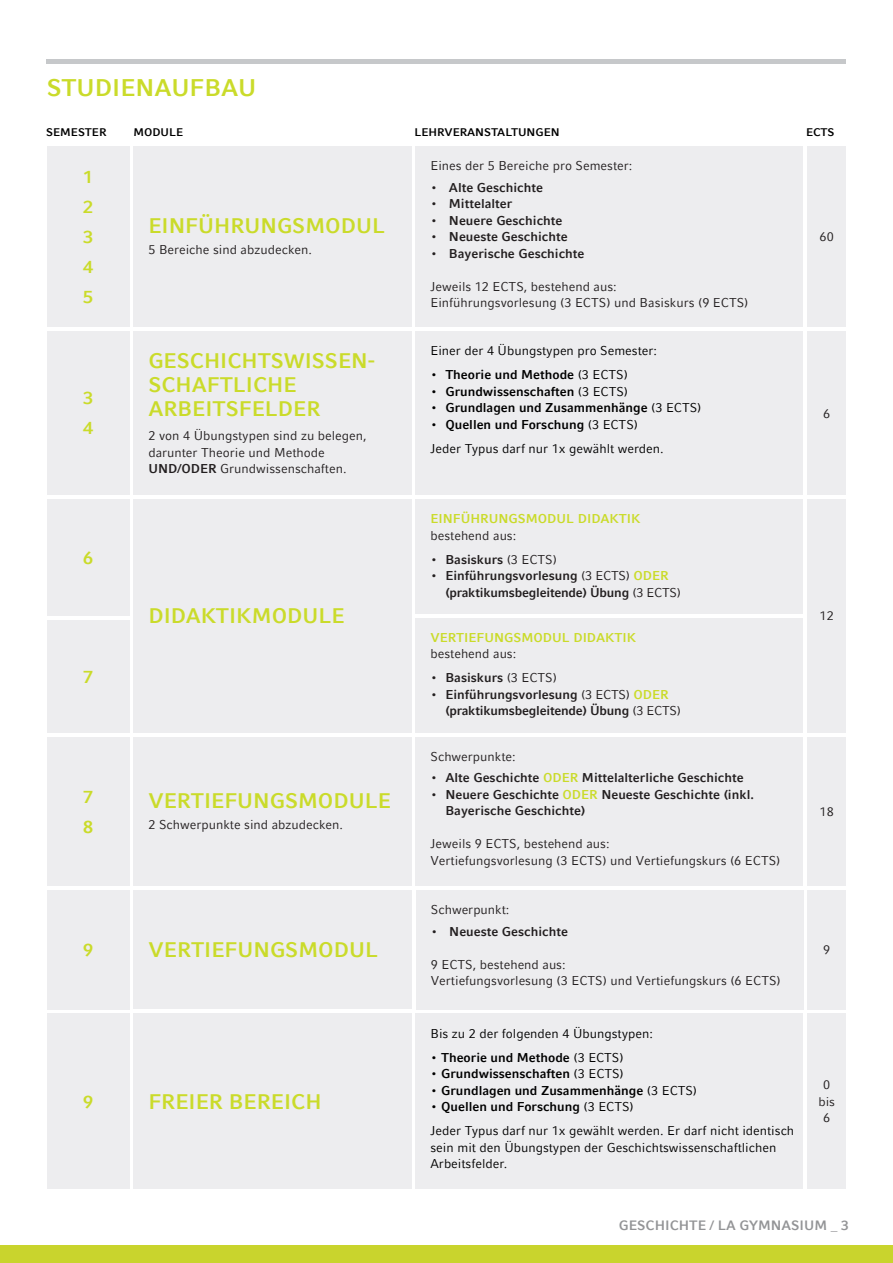
<style>
.page{position:relative;width:893px;height:1263px;background:#fff}
.page>*{position:absolute;margin:0;border:0;box-sizing:border-box;transform-origin:0 0}
.t1{font:700 24px "LMU Compatil Fact";color:#cadb2a}
.t2{font:700 21px/24px "LMU Compatil Fact";color:#cadb2a}
.t3{font:700 17.7px/30px "LMU Compatil Fact";color:#cadb2a}
.t4{font:700 13.5px "LMU Compatil Fact";color:#939496}
.t5{font:12.75px/16.5px "LMU Compatil Fact";color:#231f20}
.t6{font:700 12.75px/16.5px "LMU Compatil Fact";color:#231f20}
.t7{font:12.75px/24px "LMU Compatil Fact";color:#000}
.t8{font:700 12.75px "LMU Compatil Fact";color:#000}
.t9{font:700 12.75px "LMU Compatil Fact";color:#cadb2a}
.t10{font:12.45px/16.5px "LMU Compatil Fact";color:#231f20;text-align:center}
.t11{font:700 11.1px "LMU Compatil Fact";color:#000}
.s1{font-weight:700}
.s2{font-weight:400}
.s3{color:#cadb2a}
</style>
<div class="page">
<div style="left:0;top:1246px;width:893px;height:17px;background:#c9d42d"></div>
<hr style="left:47px;top:60px;width:799px;height:4px;background:#c6c8ca">
<div style="left:416px;top:146px;width:387px;height:181px;background:#ededef"></div>
<div style="left:47px;top:146px;width:82px;height:181px;background:#ededef"></div>
<div style="left:133px;top:146px;width:278px;height:181px;background:#ededef"></div>
<div style="left:807px;top:146px;width:39px;height:181px;background:#ededef"></div>
<div style="left:416px;top:331px;width:387px;height:164px;background:#ededef"></div>
<div style="left:47px;top:331px;width:82px;height:164px;background:#ededef"></div>
<div style="left:133px;top:331px;width:278px;height:164px;background:#ededef"></div>
<div style="left:807px;top:331px;width:39px;height:164px;background:#ededef"></div>
<div style="left:416px;top:737px;width:387px;height:149px;background:#ededef"></div>
<div style="left:47px;top:737px;width:82px;height:149px;background:#ededef"></div>
<div style="left:133px;top:737px;width:278px;height:149px;background:#ededef"></div>
<div style="left:134px;top:890px;width:278px;height:119px;background:#ededef"></div>
<div style="left:807px;top:737px;width:39px;height:149px;background:#ededef"></div>
<div style="left:807px;top:890px;width:39px;height:119px;background:#ededef"></div>
<div style="left:416px;top:1014px;width:387px;height:175px;background:#ededef"></div>
<div style="left:47px;top:1014px;width:82px;height:175px;background:#ededef"></div>
<div style="left:133px;top:1014px;width:278px;height:175px;background:#ededef"></div>
<div style="left:807px;top:1014px;width:39px;height:175px;background:#ededef"></div>
<div style="left:416px;top:890px;width:387px;height:119px;background:#ededef"></div>
<div style="left:47px;top:890px;width:82px;height:119px;background:#ededef"></div>
<div style="left:416px;top:499px;width:387px;height:115px;background:#ededef"></div>
<div style="left:416px;top:618px;width:387px;height:115px;background:#ededef"></div>
<div style="left:47px;top:499px;width:82px;height:117px;background:#ededef"></div>
<div style="left:47px;top:620px;width:82px;height:113px;background:#ededef"></div>
<div style="left:133px;top:499px;width:278px;height:234px;background:#ededef"></div>
<div style="left:807px;top:499px;width:39px;height:234px;background:#ededef"></div>
<h1 class="t1" style="left:47px;top:78px;width:211px">STUDIENAUFBAU</h1>
<p class="t11" style="left:46px;top:128px;width:62px">SEMESTER</p>
<p class="t11" style="left:414px;top:128px;width:147px">LEHRVERANSTALTUNGEN</p>
<p class="t5" style="left:430px;top:158px;width:203px">Eines der 5 Bereiche pro Semester:</p>
<p class="t6" style="left:430px;top:180px;width:114px">• Alte Geschichte</p>
<p class="t6" style="left:430px;top:196px;width:83px">• Mittelalter</p>
<p class="t6" style="left:430px;top:213px;width:133px">• Neuere Geschichte</p>
<p class="t6" style="left:430px;top:229px;width:139px">• Neueste Geschichte</p>
<p class="t6" style="left:430px;top:246px;width:156px">• Bayerische Geschichte</p>
<p class="t5" style="left:430px;top:279px;width:319px">Jeweils 12 ECTS, bestehend aus:<br>Einführungsvorlesung (3 ECTS) und Basiskurs (9 ECTS)</p>
<p class="t11" style="left:133px;top:128px;width:51px">MODULE</p>
<h3 class="t3" style="left:83px;top:163px;width:12px;text-align:justify">1<br>2<br>3<br>4<br>5</h3>
<h2 class="t2" style="left:148px;top:216px;width:238px">EINFÜHRUNGSMODUL</h2>
<p class="t5" style="left:148px;top:243px;width:165px">5 Bereiche sind abzudecken.</p>
<h3 class="t3" style="left:83px;top:385px;width:12px">3<br>4</h3>
<h2 class="t2" style="left:148px;top:350px;width:228px">GESCHICHTSWISSEN-<br>SCHAFTLICHE<br>ARBEITSFELDER</h2>
<p class="t5" style="left:148px;top:428px;width:220px">2 von 4 Übungstypen sind zu belegen, darunter Theorie und Methode<br><span class="s1">UND/ODER</span> Grundwissenschaften.</p>
<p class="t7" style="left:430px;top:340px;width:228px">Einer der 4 Übungstypen pro Semester:</p>
<p class="t8" style="left:430px;top:370px;width:199px">• Theorie und Methode <span class="s2">(3 ECTS)</span></p>
<p class="t8" style="left:430px;top:386px;width:199px">• Grundwissenschaften <span class="s2">(3 ECTS)</span></p>
<p class="t8" style="left:430px;top:403px;width:272px">• Grundlagen und Zusammenhänge <span class="s2">(3 ECTS)</span></p>
<p class="t7" style="left:430px;top:413px;width:235px"><span class="s1">• Quellen und Forschung</span> (3 ECTS)<br>Jeder Typus darf nur 1x gewählt werden.</p>
<p class="t11" style="left:806px;top:128px;width:30px">ECTS</p>
<p class="t10" style="left:820px;top:222px;width:16px">60</p>
<p class="t10" style="left:820px;top:229px;width:16px">60</p>
<p class="t10" style="left:823px;top:406px;width:9px">6</p>
<h3 class="t3" style="left:83px;top:544px;width:12px">6</h3>
<h3 class="t3" style="left:83px;top:663px;width:12px">7</h3>
<p class="t9" style="left:430px;top:513px;width:212px">EINFÜHRUNGSMODUL DIDAKTIK</p>
<p class="t5" style="left:430px;top:528px;width:87px">bestehend aus:</p>
<p class="t6" style="left:430px;top:552px;width:128px">• Basiskurs <span class="s2">(3 ECTS)</span></p>
<p class="t6" style="left:445px;top:568px;width:237px;text-indent:-15px">• Einführungsvorlesung <span class="s2">(3 ECTS)</span> <span class="s3">ODER </span>(praktikumsbegleitende) Übung <span class="s2">(3 ECTS)</span></p>
<p class="t9" style="left:430px;top:632px;width:207px">VERTIEFUNGSMODUL DIDAKTIK</p>
<p class="t5" style="left:430px;top:647px;width:87px">bestehend aus:</p>
<p class="t6" style="left:430px;top:671px;width:128px">• Basiskurs <span class="s2">(3 ECTS)</span></p>
<p class="t6" style="left:445px;top:687px;width:237px;text-indent:-15px">• Einführungsvorlesung <span class="s2">(3 ECTS)</span> <span class="s3">ODER </span>(praktikumsbegleitende) Übung <span class="s2">(3 ECTS)</span></p>
<h2 class="t2" style="left:148px;top:606px;width:198px">DIDAKTIKMODULE</h2>
<p class="t10" style="left:820px;top:609px;width:16px">12</p>
<h3 class="t3" style="left:83px;top:783px;width:12px">7<br>8</h3>
<h2 class="t2" style="left:148px;top:791px;width:244px">VERTIEFUNGSMODULE</h2>
<p class="t5" style="left:148px;top:817px;width:196px">2 Schwerpunkte sind abzudecken.</p>
<h3 class="t3" style="left:83px;top:936px;width:12px">9</h3>
<h2 class="t2" style="left:149px;top:940px;width:231px">VERTIEFUNGSMODUL</h2>
<h3 class="t3" style="left:83px;top:1088px;width:12px">9</h3>
<h2 class="t2" style="left:148px;top:1091px;width:175px">FREIER BEREICH</h2>
<p class="t5" style="left:430px;top:749px;width:87px">Schwerpunkte:</p>
<p class="t6" style="left:430px;top:771px;width:315px">• Alte Geschichte <span class="s3">ODER</span> Mittelalterliche Geschichte</p>
<p class="t6" style="left:445px;top:787px;width:310px;text-indent:-15px">• Neuere Geschichte <span class="s3">ODER</span> Neueste Geschichte (inkl.<br>Bayerische Geschichte)</p>
<p class="t5" style="left:430px;top:837px;width:351px">Jeweils 9 ECTS, bestehend aus:<br>Vertiefungsvorlesung (3 ECTS) und Vertiefungskurs (6 ECTS)</p>
<p class="t5" style="left:431px;top:902px;width:80px">Schwerpunkt:</p>
<p class="t6" style="left:431px;top:924px;width:139px">• Neueste Geschichte</p>
<p class="t5" style="left:431px;top:957px;width:351px">9 ECTS, bestehend aus:<br>Vertiefungsvorlesung (3 ECTS) und Vertiefungskurs (6 ECTS)</p>
<p class="t7" style="left:430px;top:1022px;width:224px">Bis zu 2 der folgenden 4 Übungstypen:</p>
<p class="t8" style="left:430px;top:1052px;width:195px">• Theorie und Methode <span class="s2">(3 ECTS)</span></p>
<p class="t8" style="left:430px;top:1068px;width:195px">• Grundwissenschaften <span class="s2">(3 ECTS)</span></p>
<p class="t8" style="left:430px;top:1085px;width:268px">• Grundlagen und Zusammenhänge <span class="s2">(3 ECTS)</span></p>
<p class="t7" style="left:430px;top:1096px;width:365px"><span class="s1">• Quellen und Forschung</span> (3 ECTS)<br>Jeder Typus darf nur 1x gewählt werden. Er darf nicht identisch</p>
<p class="t7" style="left:430px;top:1140px;width:347px;line-height:16.5px">sein mit den Übungstypen der Geschichtswissenschaftlichen<br>Arbeitsfelder.</p>
<p class="t10" style="left:820px;top:804px;width:16px">18</p>
<p class="t10" style="left:823px;top:943px;width:9px">9</p>
<p class="t10" style="left:818px;top:1078px;width:18px">0 bis<br>6</p>
<p class="t4" style="left:619px;top:1220px;width:231px">GESCHICHTE / LA GYMNASIUM _ 3</p>
</div>
